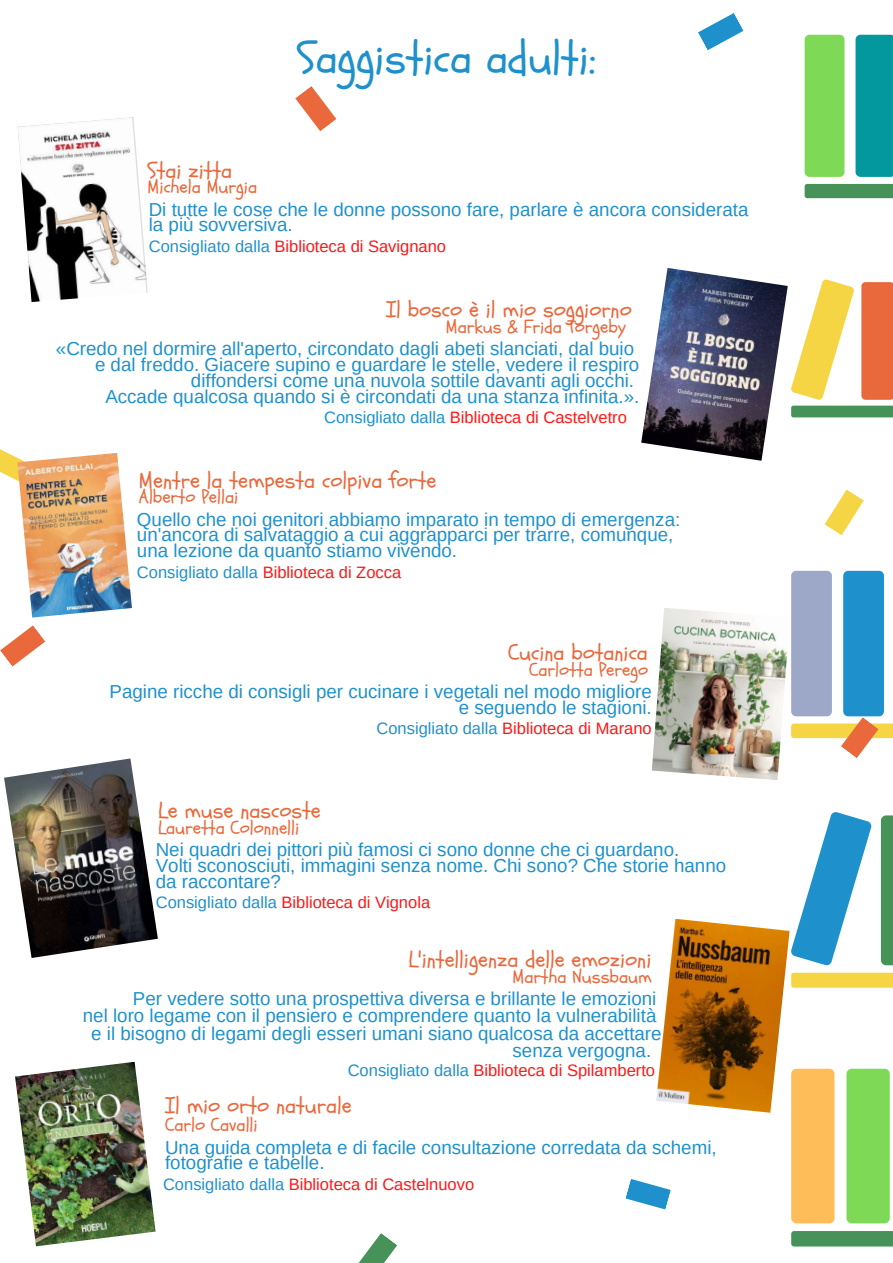
<style>
.page{position:relative;width:893px;height:1263px;background:#fff}
.page>*{position:absolute;margin:0;border:0;box-sizing:border-box;transform-origin:0 0}
.t1{font:45px "Schoolbell";color:#1e91cd}
.t2{font:22.5px "Schoolbell";color:#e9693c}
.t3{font:18.75px/15.8px "Arimo";color:#1e91cd}
.t4{font:18.75px "Schoolbell";color:#e9693c}
.t5{font:16.5px "Arimo";color:#ff1616}
.s1{color:#1e91cd}
</style>
<div class="page">
<div style="left:804px;top:35px;width:40px;height:142px;background:#7ed957;border-radius:5px"></div>
<svg style="left:804px;top:184px;width:89px;height:14px"></svg>
<div style="left:855px;top:35px;width:38px;height:142px;background:#03989e"></div>
<svg style="left:791px;top:406px;width:102px;height:11px"></svg>
<div style="left:861px;top:282px;width:32px;height:118px;background:#e9693c"></div>
<svg style="left:791px;top:279px;width:63px;height:121px"></svg>
<svg style="left:791px;top:973px;width:102px;height:15px"></svg>
<div style="left:881px;top:815px;width:12px;height:150px;background:#469259"></div>
<svg style="left:791px;top:812px;width:81px;height:154px"></svg>
<svg style="left:698px;top:13px;width:45px;height:37px"></svg>
<svg style="left:0;top:449px;width:17px;height:32px"></svg>
<svg style="left:358px;top:1233px;width:39px;height:30px"></svg>
<svg style="left:791px;top:570px;width:102px;height:188px"></svg>
<svg style="left:295px;top:86px;width:41px;height:45px"></svg>
<svg style="left:824px;top:489px;width:40px;height:46px"></svg>
<svg style="left:625px;top:1179px;width:46px;height:30px"></svg>
<svg style="left:0;top:625px;width:45px;height:42px"></svg>
<div style="left:791px;top:1069px;width:43px;height:154px;background:#ffbd59;border-radius:5px"></div>
<div style="left:791px;top:1231px;width:102px;height:15px;background:#469259"></div>
<div style="left:846px;top:1069px;width:43px;height:154px;background:#7ed957;border-radius:5px"></div>
<img style="left:17px;top:453px;width:115px;height:164px">
<img style="left:17px;top:117px;width:131px;height:185px">
<img style="left:15px;top:1062px;width:141px;height:184px">
<img style="left:641px;top:268px;width:147px;height:193px">
<img style="left:652px;top:608px;width:135px;height:172px">
<img style="left:4px;top:758px;width:154px;height:200px">
<img style="left:656px;top:919px;width:133px;height:194px">
<h1 class="t1" style="left:297px;top:28px;width:300px">Saggistica adulti:</h1>
<p class="t2" style="left:148px;top:155px;width:86px">Stai zitta</p>
<p class="t4" style="left:148px;top:175px;width:111px">Michela Murgia</p>
<p class="t5" style="left:149px;top:237px;width:299px"><span class="s1">Consigliato dalla</span> Biblioteca di Savignano</p>
<p class="t3" style="left:149px;top:201px;width:601px">Di tutte le cose che le donne possono fare, parlare è ancora considerata la più sovversiva.</p>
<p class="t2" style="left:386px;top:295px;width:247px">Il bosco è il mio soggiorno</p>
<p class="t4" style="left:446px;top:314px;width:182px">Markus &amp; Frida Torgeby</p>
<p class="t3" style="left:56px;top:341px;width:585px;text-align:right">«Credo nel dormire all'aperto, circondato dagli abeti slanciati, dal buio e dal freddo. Giacere supino e guardare le stelle, vedere il respiro diffondersi come una nuvola sottile davanti agli occhi.<br>Accade qualcosa quando si è circondati da una stanza infinita.».</p>
<p class="t5" style="left:324px;top:408px;width:304px"><span class="s1">Consigliato dalla</span> Biblioteca di Castelvetro</p>
<p class="t2" style="left:139px;top:465px;width:299px">Mentre la tempesta colpiva forte</p>
<p class="t4" style="left:139px;top:485px;width:101px">Alberto Pellai</p>
<p class="t3" style="left:137px;top:511px;width:545px">Quello che noi genitori abbiamo imparato in tempo di emergenza: un'ancora di salvataggio a cui aggrapparci per trarre, comunque, una lezione da quanto stiamo vivendo.</p>
<p class="t5" style="left:137px;top:563px;width:266px"><span class="s1">Consigliato dalla</span> Biblioteca di Zocca</p>
<p class="t2" style="left:508px;top:637px;width:141px">Cucina botanica</p>
<p class="t4" style="left:529px;top:657px;width:120px">Carlotta Perego</p>
<p class="t3" style="left:110px;top:683px;width:544px;text-align:right">Pagine ricche di consigli per cucinare i vegetali nel modo migliore e seguendo le stagioni.</p>
<p class="t5" style="left:376px;top:719px;width:277px"><span class="s1">Consigliato dalla</span> Biblioteca di Marano</p>
<p class="t2" style="left:158px;top:796px;width:164px">Le muse nascoste</p>
<p class="t4" style="left:158px;top:815px;width:143px">Lauretta Colonnelli</p>
<p class="t3" style="left:156px;top:842px;width:572px">Nei quadri dei pittori più famosi ci sono donne che ci guardano.<br>Volti sconosciuti, immagini senza nome. Chi sono? Che storie hanno da raccontare?</p>
<p class="t5" style="left:156px;top:893px;width:276px"><span class="s1">Consigliato dalla</span> Biblioteca di Vignola</p>
<p class="t2" style="left:408px;top:945px;width:244px">L'intelligenza delle emozioni</p>
<p class="t4" style="left:512px;top:964px;width:141px">Martha Nussbaum</p>
<p class="t3" style="left:133px;top:990px;width:525px">Per vedere sotto una prospettiva diversa e brillante le emozioni</p>
<p class="t3" style="left:83px;top:1008px;width:575px">nel loro legame con il pensiero e comprendere quanto la vulnerabilità</p>
<p class="t3" style="left:91px;top:1025px;width:572px">e il bisogno di legami degli esseri umani siano qualcosa da accettare</p>
<p class="t3" style="left:512px;top:1043px;width:140px">senza vergogna.</p>
<p class="t5" style="left:348px;top:1061px;width:309px"><span class="s1">Consigliato dalla</span> Biblioteca di Spilamberto</p>
<p class="t2" style="left:165px;top:1091px;width:188px">Il mio orto naturale</p>
<p class="t4" style="left:165px;top:1112px;width:94px">Carlo Cavalli</p>
<p class="t3" style="left:165px;top:1139px;width:553px">Una guida completa e di facile consultazione corredata da schemi, fotografie e tabelle.</p>
<p class="t5" style="left:163px;top:1175px;width:313px"><span class="s1">Consigliato dalla</span> Biblioteca di Castelnuovo</p>
</div>
